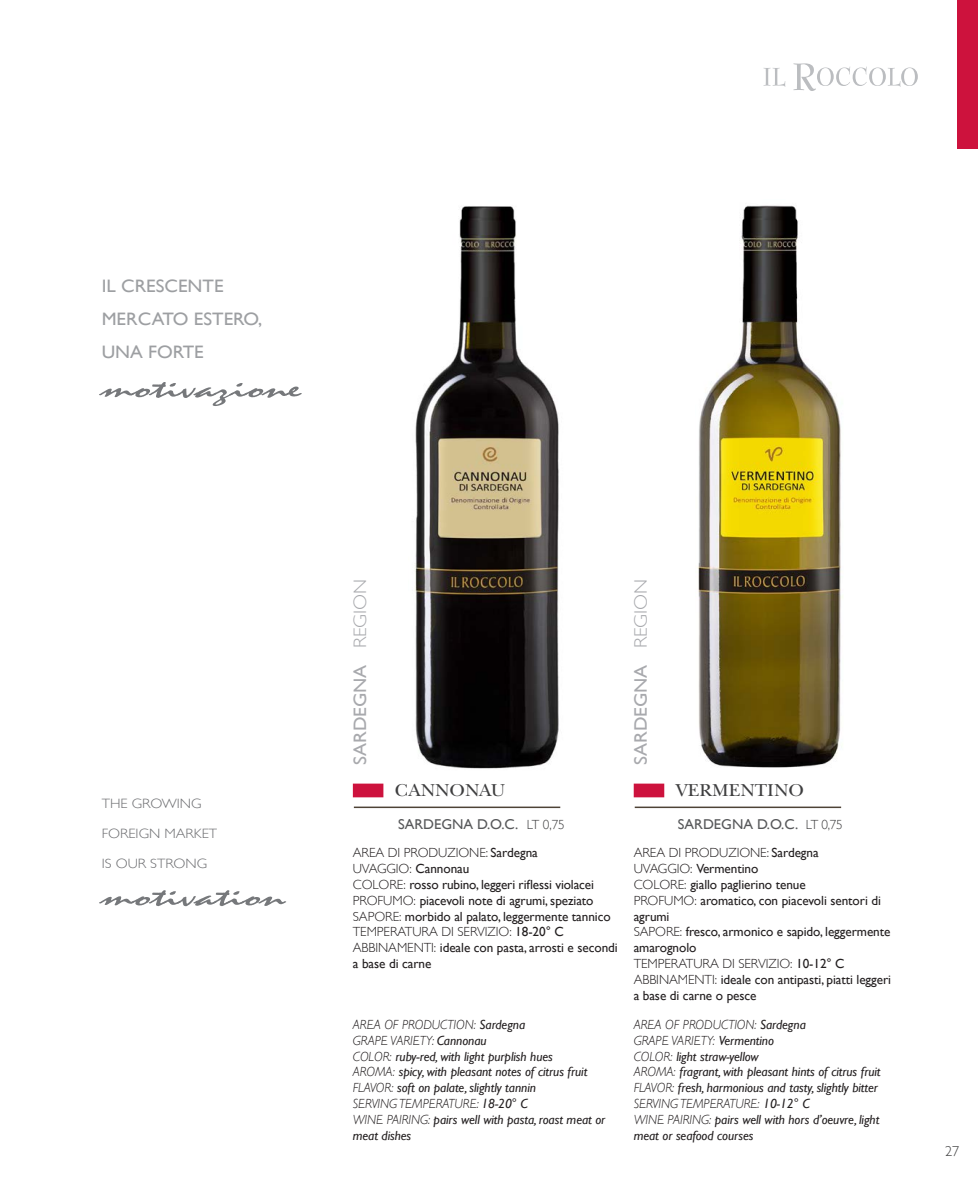
<style>
.page{position:relative;width:978px;height:1190px;background:#fff}
.page>*{position:absolute;margin:0;border:0;box-sizing:border-box;transform-origin:0 0}
.t1{font:27.3px "Mistral D";color:#76787b;scale:1.86 1}
.t2{font:18px/33px "Gill Sans";color:#9d9fa2;scale:1.06 1}
.t3{font:18px "Gill Sans";color:#a8a9ad;scale:1.08 1}
.t4{font:18px "New Baskerville Std";color:#3e3e3f;scale:1.05 1}
.t5{font:14.25px "Gill Sans";color:#57585a}
.t6{font:300 14.25px "Gill Sans";color:#3e3e3f}
.t7{font:300 13.5px "Gill Sans";color:#6c6d70;scale:1.08 1}
.t8{font:13.2px/15.9px "Gill Sans";letter-spacing:-.005em;color:#231f20}
.t9{font:italic 13.2px/15.9px "Gill Sans";letter-spacing:-.005em;color:#231f20}
.s1{font-weight:300}
.s2{font-weight:300;font-size:13.2px;color:#3e3e3f}
</style>
<div class="page">
<div style="left:956px;top:0;width:21px;height:148px;background:#cd123d"></div>
<svg style="left:763px;top:68px;width:22px;height:19px"></svg>
<svg style="left:793px;top:63px;width:124px;height:28px"></svg>
<div style="left:634px;top:784px;width:29px;height:13px;background:#cd123d"></div>
<hr style="left:634px;top:806px;width:206px;height:2px;background:#4e4336">
<div style="left:353px;top:784px;width:30px;height:13px;background:#cd123d"></div>
<hr style="left:354px;top:806px;width:206px;height:2px;background:#4e4336">
<img style="left:415px;top:206px;width:144px;height:563px">
<img style="left:697px;top:205px;width:146px;height:563px">
<h2 class="t2" style="left:102px;top:269px;width:153px">IL CRESCENTE<br>MERCATO ESTERO,<br>UNA FORTE</h2>
<h1 class="t1" style="left:102px;top:373px;width:108px">motivazione</h1>
<p class="t7" style="left:102px;top:795px;width:94px">THE GROWING</p>
<p class="t7" style="left:102px;top:825px;width:108px">FOREIGN MARKET</p>
<p class="t7" style="left:102px;top:855px;width:99px">IS OUR STRONG</p>
<h1 class="t1" style="left:102px;top:881px;width:100px">motivation</h1>
<h2 class="t3" style="left:349px;top:765px;width:174px;rotate:-90deg">SARDEGNA <span class="s1">REGION</span></h2>
<h2 class="t4" style="left:395px;top:780px;width:107px">CANNONAU</h2>
<p class="t5" style="left:398px;top:816px;width:168px">SARDEGNA D.O.C. <span class="s2">LT 0,75</span></p>
<p class="t8" style="left:353px;top:844px;width:266px"><span class="s1">AREA DI PRODUZIONE:</span> Sardegna<br><span class="s1">UVAGGIO:</span> Cannonau<br><span class="s1">COLORE:</span> rosso rubino, leggeri riflessi violacei <span class="s1">PROFUMO:</span> piacevoli note di agrumi, speziato <span class="s1">SAPORE:</span> morbido al palato, leggermente tannico <span class="s1">TEMPERATURA DI SERVIZIO:</span> 18-20° C <span class="s1">ABBINAMENTI:</span> ideale con pasta, arrosti e secondi a base di carne</p>
<p class="t9" style="left:353px;top:1016px;width:254px"><span class="s1">AREA OF PRODUCTION:</span> Sardegna<br><span class="s1">GRAPE VARIETY:</span> Cannonau<br><span class="s1">COLOR:</span> ruby-red, with light purplish hues<br><span class="s1">AROMA:</span> spicy, with pleasant notes of citrus fruit <span class="s1">FLAVOR:</span> soft on palate, slightly tannin<br><span class="s1">SERVING TEMPERATURE:</span> 18-20° C<br><span class="s1">WINE PAIRING:</span> pairs well with pasta, roast meat or meat dishes</p>
<h2 class="t3" style="left:630px;top:765px;width:174px;rotate:-90deg">SARDEGNA <span class="s1">REGION</span></h2>
<h2 class="t4" style="left:675px;top:780px;width:124px">VERMENTINO</h2>
<p class="t5" style="left:677px;top:816px;width:166px">SARDEGNA D.O.C. <span class="s2">LT 0,75</span></p>
<p class="t8" style="left:633px;top:844px;width:259px"><span class="s1">AREA DI PRODUZIONE:</span> Sardegna<br><span class="s1">UVAGGIO:</span> Vermentino<br><span class="s1">COLORE:</span> giallo paglierino tenue<br><span class="s1">PROFUMO:</span> aromatico, con piacevoli sentori di agrumi<br><span class="s1">SAPORE:</span> fresco, armonico e sapido, leggermente amarognolo<br><span class="s1">TEMPERATURA DI SERVIZIO:</span> 10-12° C<br><span class="s1">ABBINAMENTI:</span> ideale con antipasti, piatti leggeri a base di carne o pesce</p>
<p class="t9" style="left:633px;top:1016px;width:248px"><span class="s1">AREA OF PRODUCTION:</span> Sardegna<br><span class="s1">GRAPE VARIETY:</span> Vermentino<br><span class="s1">COLOR:</span> light straw-yellow<br><span class="s1">AROMA:</span> fragrant, with pleasant hints of citrus fruit <span class="s1">FLAVOR:</span> fresh, harmonious and tasty, slightly bitter <span class="s1">SERVING TEMPERATURE:</span> 10-12° C<br><span class="s1">WINE PAIRING:</span> pairs well with hors d’oeuvre, light meat or seafood courses</p>
<p class="t6" style="left:944px;top:1143px;width:16px">27</p>
</div>
